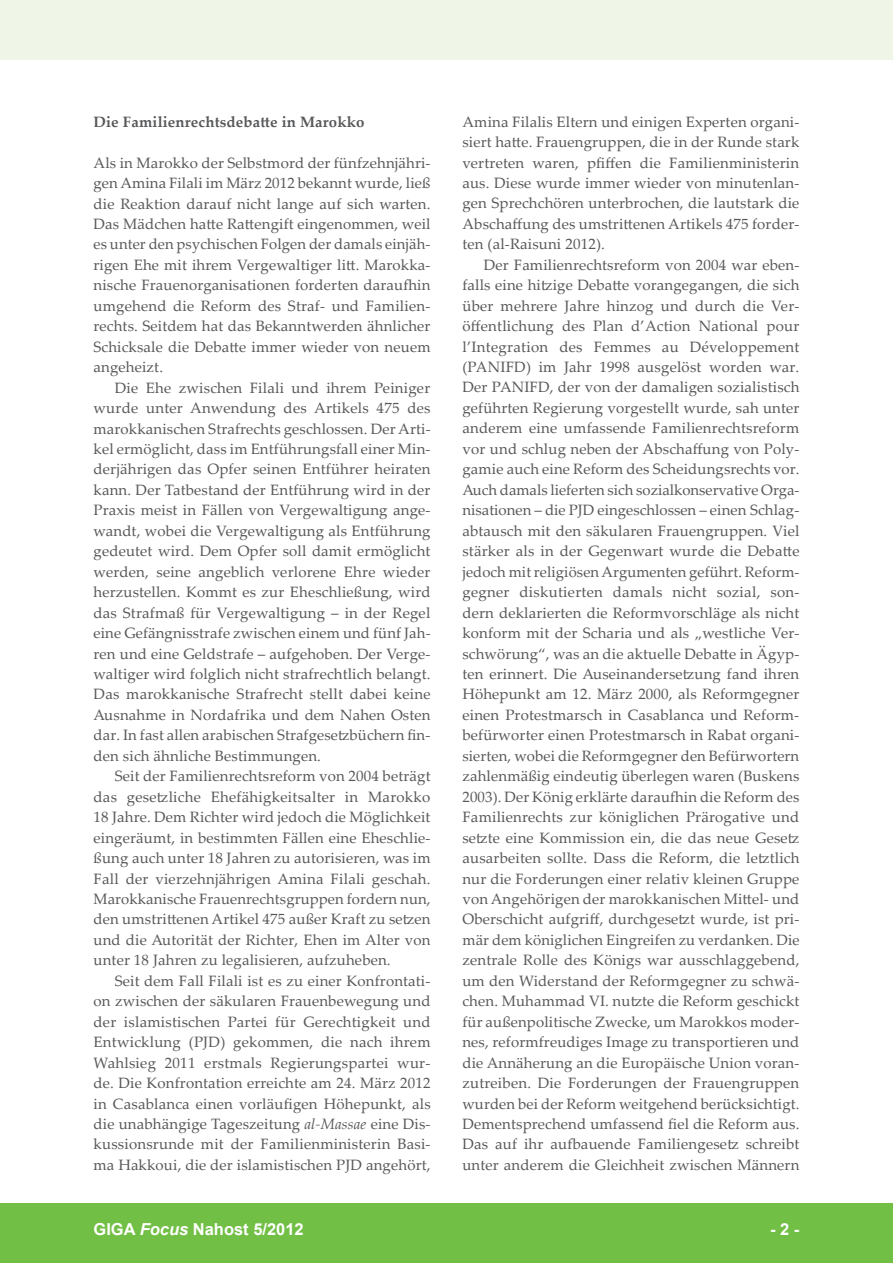
<style>
.page{position:relative;width:893px;height:1263px;background:#fff}
.page>*{position:absolute;margin:0;border:0;box-sizing:border-box;transform-origin:0 0}
.t1{font:700 16.5px "Arial";color:#fff}
.t2{font:15px/20.4px "Palatino Linotype";letter-spacing:.01em;color:#57585a;text-align:justify}
.t3{font:700 15px "Palatino Linotype";letter-spacing:.01em;color:#57585a}
.s1{font-style:italic}
</style>
<div class="page">
<div style="left:0;top:1203px;width:893px;height:60px;background:#71bf44"></div>
<div style="left:0;top:0;width:893px;height:60px;background:#eff6e8"></div>
<p class="t3" style="left:94px;top:111px;width:272px">Die Familienrechtsdebatte in Marokko</p>
<p class="t2" style="left:94px;top:152px;width:339px">Als in Marokko der Selbstmord der fünfzehnjähri&shy;gen Amina Filali im März 2012 bekannt wurde, ließ die Reaktion darauf nicht lange auf sich warten.<br>Das Mädchen hatte Rattengift eingenommen, weil es unter den psychischen Folgen der damals einjäh&shy;rigen Ehe mit ihrem Vergewaltiger litt. Marokka&shy;nische Frauenorganisationen forderten daraufhin umgehend die Reform des Straf- und Familien&shy;rechts. Seitdem hat das Bekanntwerden ähnlicher Schicksale die Debatte immer wieder von neuem angeheizt.</p>
<p class="t2" style="left:94px;top:377px;width:339px;text-indent:21px">Die Ehe zwischen Filali und ihrem Peiniger wurde unter Anwendung des Artikels 475 des marokkanischen Strafrechts geschlossen. Der Arti&shy;kel ermöglicht, dass im Entführungsfall einer Min&shy;derjährigen das Opfer seinen Entführer heiraten kann. Der Tatbestand der Entführung wird in der Praxis meist in Fällen von Vergewaltigung ange&shy;wandt, wobei die Vergewaltigung als Entführung gedeutet wird. Dem Opfer soll damit ermöglicht werden, seine angeblich verlorene Ehre wieder herzustellen. Kommt es zur Eheschließung, wird das Strafmaß für Vergewaltigung ‒ in der Regel eine Gefängnisstrafe zwischen einem und fünf Jah&shy;ren und eine Geldstrafe ‒ aufgehoben. Der Verge&shy;waltiger wird folglich nicht strafrechtlich belangt.<br>Das marokkanische Strafrecht stellt dabei keine Ausnahme in Nordafrika und dem Nahen Osten dar. In fast allen arabischen Strafgesetzbüchern fin&shy;den sich ähnliche Bestimmungen.</p>
<p class="t2" style="left:94px;top:765px;width:339px;text-indent:21px">Seit der Familienrechtsreform von 2004 beträgt das gesetzliche Ehefähigkeitsalter in Marokko 18 Jahre. Dem Richter wird jedoch die Möglichkeit eingeräumt, in bestimmten Fällen eine Eheschlie&shy;ßung auch unter 18 Jahren zu autorisieren, was im Fall der vierzehnjährigen Amina Filali geschah.<br>Marokkanische Frauenrechtsgruppen fordern nun, den umstrittenen Artikel 475 außer Kraft zu setzen und die Autorität der Richter, Ehen im Alter von unter 18 Jahren zu legalisieren, aufzuheben.</p>
<p class="t2" style="left:94px;top:970px;width:339px;text-indent:21px">Seit dem Fall Filali ist es zu einer Konfrontati&shy;on zwischen der säkularen Frauenbewegung und der islamistischen Partei für Gerechtigkeit und Entwicklung (PJD) gekommen, die nach ihrem Wahlsieg 2011 erstmals Regierungspartei wur&shy;de. Die Konfrontation erreichte am 24. März 2012 in Casablanca einen vorläufigen Höhepunkt, als die unabhängige Tageszeitung <span class="s1">al-Massae</span> eine Dis&shy;kussionsrunde mit der Familienministerin Basi&shy;ma Hakkoui, die der islamistischen PJD angehört,</p>
<p class="t2" style="left:462px;top:111px;width:339px">Amina Filalis Eltern und einigen Experten organi&shy;siert hatte. Frauengruppen, die in der Runde stark vertreten waren, pfiffen die Familienministerin aus. Diese wurde immer wieder von minutenlan&shy;gen Sprechchören unterbrochen, die lautstark die Abschaffung des umstrittenen Artikels 475 forder&shy;ten (al-Raisuni 2012).</p>
<p class="t2" style="left:462px;top:254px;width:339px;text-indent:21px">Der Familienrechtsreform von 2004 war eben&shy;falls eine hitzige Debatte vorangegangen, die sich über mehrere Jahre hinzog und durch die Ver&shy;öffentlichung des Plan d’Action National pour l’Integration des Femmes au Développement (PANIFD) im Jahr 1998 ausgelöst worden war.<br>Der PANIFD, der von der damaligen sozialistisch geführten Regierung vorgestellt wurde, sah unter anderem eine umfassende Familienrechtsreform vor und schlug neben der Abschaffung von Poly&shy;gamie auch eine Reform des Scheidungsrechts vor.<br>Auch damals lieferten sich sozialkonservative Orga&shy;nisationen – die PJD eingeschlossen – einen Schlag&shy;abtausch mit den säkularen Frauengruppen. Viel stärker als in der Gegenwart wurde die Debatte jedoch mit religiösen Argumenten geführt. Reform&shy;gegner diskutierten damals nicht sozial, son&shy;dern deklarierten die Reformvorschläge als nicht konform mit der Scharia und als „westliche Ver&shy;schwörung“, was an die aktuelle Debatte in Ägyp&shy;ten erinnert. Die Auseinandersetzung fand ihren Höhepunkt am 12. März 2000, als Reformgegner einen Protestmarsch in Casablanca und Reform&shy;befürworter einen Protestmarsch in Rabat organi&shy;sierten, wobei die Reformgegner den Befürwortern zahlenmäßig eindeutig überlegen waren (Buskens 2003). Der König erklärte daraufhin die Reform des Familienrechts zur königlichen Prärogative und setzte eine Kommission ein, die das neue Gesetz ausarbeiten sollte. Dass die Reform, die letztlich nur die Forderungen einer relativ kleinen Gruppe von Angehörigen der marokkanischen Mittel- und Oberschicht aufgriff, durchgesetzt wurde, ist pri&shy;mär dem königlichen Eingreifen zu verdanken. Die zentrale Rolle des Königs war ausschlaggebend, um den Widerstand der Reformgegner zu schwä&shy;chen. Muhammad VI. nutzte die Reform geschickt für außenpolitische Zwecke, um Marokkos moder&shy;nes, reformfreudiges Image zu transportieren und die Annäherung an die Europäische Union voran&shy;zutreiben. Die Forderungen der Frauengruppen wurden bei der Reform weitgehend berücksichtigt.<br>Dementsprechend umfassend fiel die Reform aus.<br>Das auf ihr aufbauende Familiengesetz schreibt unter anderem die Gleichheit zwischen Männern</p>
<p class="t1" style="left:94px;top:1218px;width:212px">GIGA <span class="s1">Focus</span> Nahost 5/2012</p>
<p class="t1" style="left:770px;top:1218px;width:31px">- 2 -</p>
</div>
